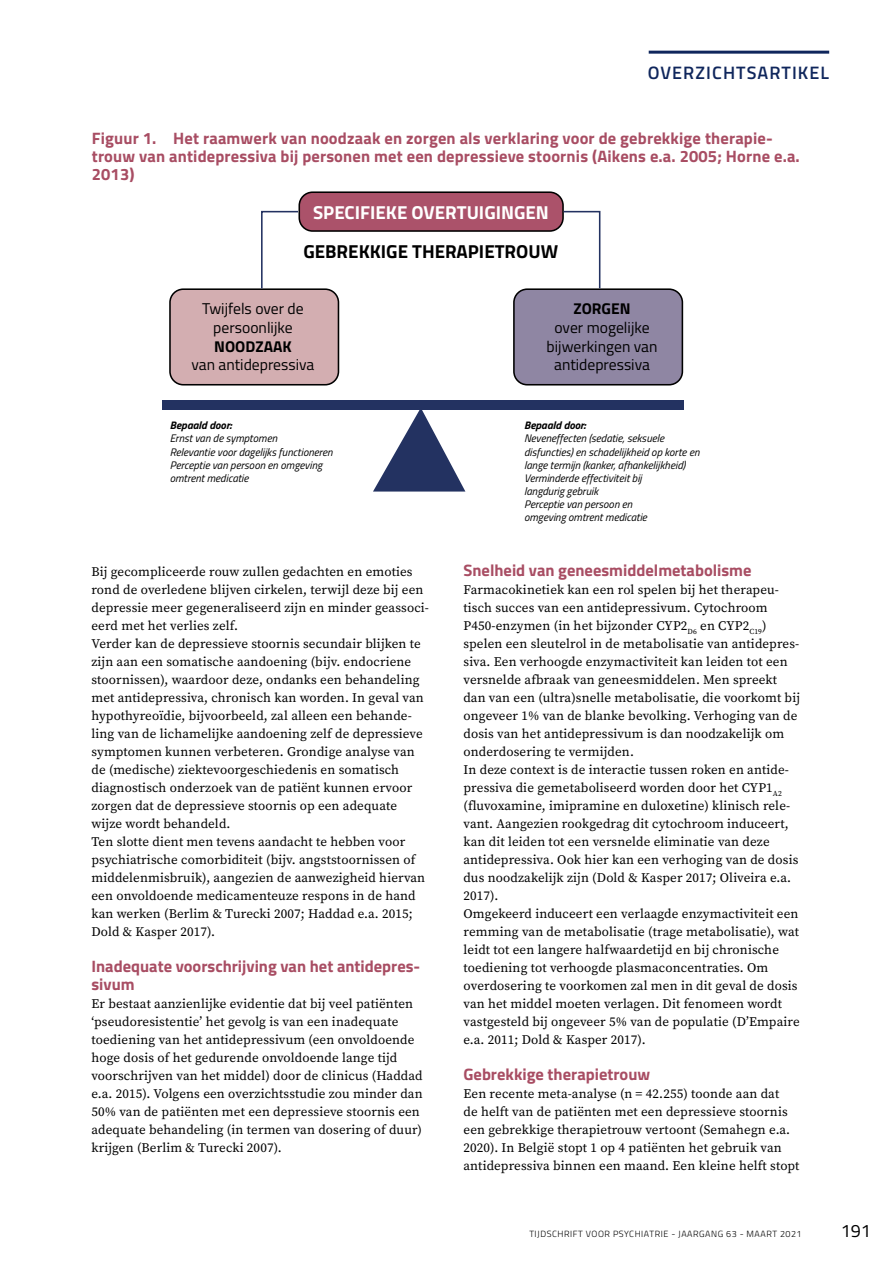
<style>
.page{position:relative;width:893px;height:1263px;background:#fff}
.page>*{position:absolute;margin:0;border:0;box-sizing:border-box;transform-origin:0 0}
.t1{font:700 18.75px "Titillium Web";color:#000}
.t2{font:700 18.75px "Titillium Web";color:#fff}
.t3{font:600 18px "Titillium Web";letter-spacing:.06em;color:#0f265c}
.t4{font:18px "Titillium Web";color:#000}
.t5{font:700 16.5px/18px "Titillium Web";letter-spacing:.01em;color:#a84d63}
.t6{font:15.6px/18.8px "Titillium Web";color:#000;text-align:center}
.t7{font:700 15.6px "Titillium Web";color:#000}
.t8{font:13.2px/18px "Source Serif Variable";letter-spacing:.01em;color:#000}
.t9{font:italic 10.95px/13px "Titillium Web";color:#000}
.t10{font:italic 700 10.95px "Titillium Web";color:#000}
.t11{font:300 9px "Titillium Web";letter-spacing:.06em;color:#000}
</style>
<div class="page">
<hr style="left:649px;top:51px;width:180px;height:3px;background:#0f265c">
<div style="left:170px;top:289px;width:168px;height:96px;background:#d3aeb1;border-radius:13px"></div>
<div style="left:169px;top:288px;width:170px;height:97px;border:2px solid #000;border-radius:13px"></div>
<div style="left:514px;top:289px;width:168px;height:96px;background:#8f86a3;border-radius:13px"></div>
<div style="left:513px;top:288px;width:170px;height:97px;border:2px solid #000;border-radius:13px"></div>
<div style="left:299px;top:192px;width:264px;height:39px;background:#ab526a;border-radius:13px"></div>
<div style="left:298px;top:191px;width:266px;height:41px;border:2px solid #000;border-radius:13px"></div>
<div style="left:163px;top:400px;width:521px;height:9px;background:#233261"></div>
<svg style="left:373px;top:409px;width:92px;height:82px"></svg>
<svg style="left:562px;top:210px;width:39px;height:80px"></svg>
<svg style="left:260px;top:210px;width:40px;height:80px"></svg>
<h2 class="t3" style="left:648px;top:59px;width:183px">OVERZICHTSARTIKEL</h2>
<p class="t5" style="left:92px;top:128px;width:709px">Figuur 1. Het raamwerk van noodzaak en zorgen als verklaring voor de gebrekkige therapie&shy;trouw van antidepressiva bij personen met een depressieve stoornis (Aikens e.a. 2005; Horne e.a.<br>2013)</p>
<h1 class="t2" style="left:313px;top:198px;width:237px">SPECIFIEKE OVERTUIGINGEN</h1>
<h1 class="t1" style="left:303px;top:237px;width:256px">GEBREKKIGE THERAPIETROUW</h1>
<p class="t6" style="left:202px;top:299px;width:103px">Twijfels over de persoonlijke</p>
<p class="t7" style="left:214px;top:334px;width:79px">NOODZAAK</p>
<p class="t6" style="left:192px;top:355px;width:124px">van antidepressiva</p>
<p class="t10" style="left:170px;top:417px;width:63px">Bepaald door:</p>
<p class="t9" style="left:170px;top:431px;width:164px">Ernst van de symptomen<br>Relevantie voor dagelijks functioneren<br>Perceptie van persoon en omgeving omtrent medicatie</p>
<p class="t8" style="left:91px;top:563px;width:339px">Bij gecompliceerde rouw zullen gedachten en emoties rond de overledene blijven cirkelen, terwijl deze bij een depressie meer gegeneraliseerd zijn en minder geassoci&shy;eerd met het verlies zelf.<br>Verder kan de depressieve stoornis secundair blijken te zijn aan een somatische aandoening (bijv. endocriene stoornissen), waardoor deze, ondanks een behandeling met antidepressiva, chronisch kan worden. In geval van hypothyreoïdie, bijvoorbeeld, zal alleen een behande&shy;ling van de lichamelijke aandoening zelf de depressieve symptomen kunnen verbeteren. Grondige analyse van de (medische) ziektevoorgeschiedenis en somatisch diagnostisch onderzoek van de patiënt kunnen ervoor zorgen dat de depressieve stoornis op een adequate wijze wordt behandeld.<br>Ten slotte dient men tevens aandacht te hebben voor psychiatrische comorbiditeit (bijv. angststoornissen of middelenmisbruik), aangezien de aanwezigheid hiervan een onvoldoende medicamenteuze respons in de hand kan werken (Berlim &amp; Turecki 2007; Haddad e.a. 2015; Dold &amp; Kasper 2017).</p>
<p class="t5" style="left:91px;top:956px;width:330px">Inadequate voorschrijving van het antidepres&shy;sivum</p>
<p class="t8" style="left:91px;top:995px;width:333px">Er bestaat aanzienlijke evidentie dat bij veel patiënten ‘pseudoresistentie’ het gevolg is van een inadequate toediening van het antidepressivum (een onvoldoende hoge dosis of het gedurende onvoldoende lange tijd voorschrijven van het middel) door de clinicus (Haddad e.a. 2015). Volgens een overzichtsstudie zou minder dan 50% van de patiënten met een depressieve stoornis een adequate behandeling (in termen van dosering of duur) krijgen (Berlim &amp; Turecki 2007).</p>
<p class="t7" style="left:573px;top:297px;width:59px">ZORGEN</p>
<p class="t6" style="left:547px;top:317px;width:112px">over mogelijke bijwerkingen van antidepressiva</p>
<p class="t10" style="left:524px;top:417px;width:63px">Bepaald door:</p>
<p class="t9" style="left:524px;top:431px;width:177px">Neveneffecten (sedatie, seksuele disfuncties) en schadelijkheid op korte en lange termijn (kanker, afhankelijkheid)<br>Verminderde effectiviteit bij<br>langdurig gebruik<br>Perceptie van persoon en<br>omgeving omtrent medicatie</p>
<p class="t5" style="left:463px;top:560px;width:290px">Snelheid van geneesmiddelmetabolisme</p>
<p class="t8" style="left:463px;top:581px;width:338px">Farmacokinetiek kan een rol spelen bij het therapeu&shy;tisch succes van een antidepressivum. Cytochroom P450-enzymen (in het bijzonder CYP2<sub>D6</sub> en CYP2<sub>C19</sub>) spelen een sleutelrol in de metabolisatie van antidepres&shy;siva. Een verhoogde enzymactiviteit kan leiden tot een versnelde afbraak van geneesmiddelen. Men spreekt dan van een (ultra)snelle metabolisatie, die voorkomt bij ongeveer 1% van de blanke bevolking. Verhoging van de dosis van het antidepressivum is dan noodzakelijk om onderdosering te vermijden.<br>In deze context is de interactie tussen roken en antide&shy;pressiva die gemetaboliseerd worden door het CYP1<sub>A2 </sub>(fluvoxamine, imipramine en duloxetine) klinisch rele&shy;vant. Aangezien rookgedrag dit cytochroom induceert, kan dit leiden tot een versnelde eliminatie van deze antidepressiva. Ook hier kan een verhoging van de dosis dus noodzakelijk zijn (Dold &amp; Kasper 2017; Oliveira e.a.<br>2017).<br>Omgekeerd induceert een verlaagde enzymactiviteit een remming van de metabolisatie (trage metabolisatie), wat leidt tot een langere halfwaardetijd en bij chronische toediening tot verhoogde plasmaconcentraties. Om overdosering te voorkomen zal men in dit geval de dosis van het middel moeten verlagen. Dit fenomeen wordt vastgesteld bij ongeveer 5% van de populatie (D’Empaire e.a. 2011; Dold &amp; Kasper 2017).</p>
<p class="t5" style="left:463px;top:1064px;width:188px">Gebrekkige therapietrouw</p>
<p class="t8" style="left:463px;top:1085px;width:337px">Een recente meta-analyse (n = 42.255) toonde aan dat<br>de helft van de patiënten met een depressieve stoornis een gebrekkige therapietrouw vertoont (Semahegn e.a.<br>2020). In België stopt 1 op 4 patiënten het gebruik van antidepressiva binnen een maand. Een kleine helft stopt</p>
<p class="t11" style="left:529px;top:1228px;width:274px">TIJDSCHRIFT VOOR PSYCHIATRIE - JAARGANG 63 - MAART 2021</p>
<h2 class="t4" style="left:841px;top:1218px;width:32px">191</h2>
</div>
